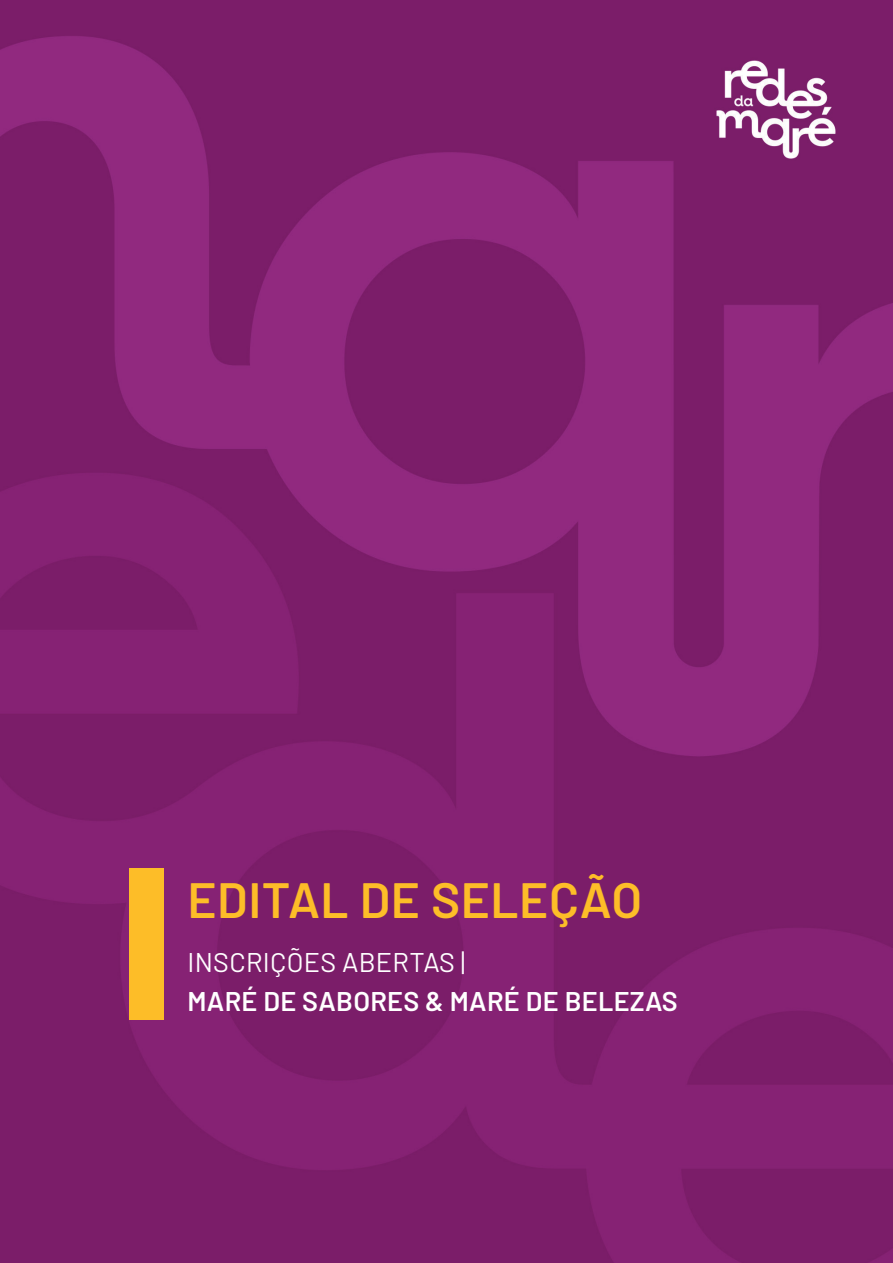
<style>
.page{position:relative;width:893px;height:1263px;background:#fff}
.page>*{position:absolute;margin:0;border:0;box-sizing:border-box;transform-origin:0 0}
.t1{font:600 49.5px "Barlow";letter-spacing:.01em;color:#fdbd28}
.t2{font:600 27px "Barlow";letter-spacing:.01em;color:#fff}
.t3{font:27px "Barlow";letter-spacing:.01em;color:#fff}
</style>
<div class="page">
<img style="left:0;top:0;width:893px;height:1263px">
<div style="left:129px;top:868px;width:35px;height:152px;background:#fdbd28"></div>
<h1 class="t1" style="left:188px;top:869px;width:456px">EDITAL DE SELEÇÃO</h1>
<p class="t3" style="left:188px;top:943px;width:279px">INSCRIÇÕES ABERTAS |</p>
<p class="t2" style="left:188px;top:984px;width:492px">MARÉ DE SABORES &amp; MARÉ DE BELEZAS</p>
</div>
